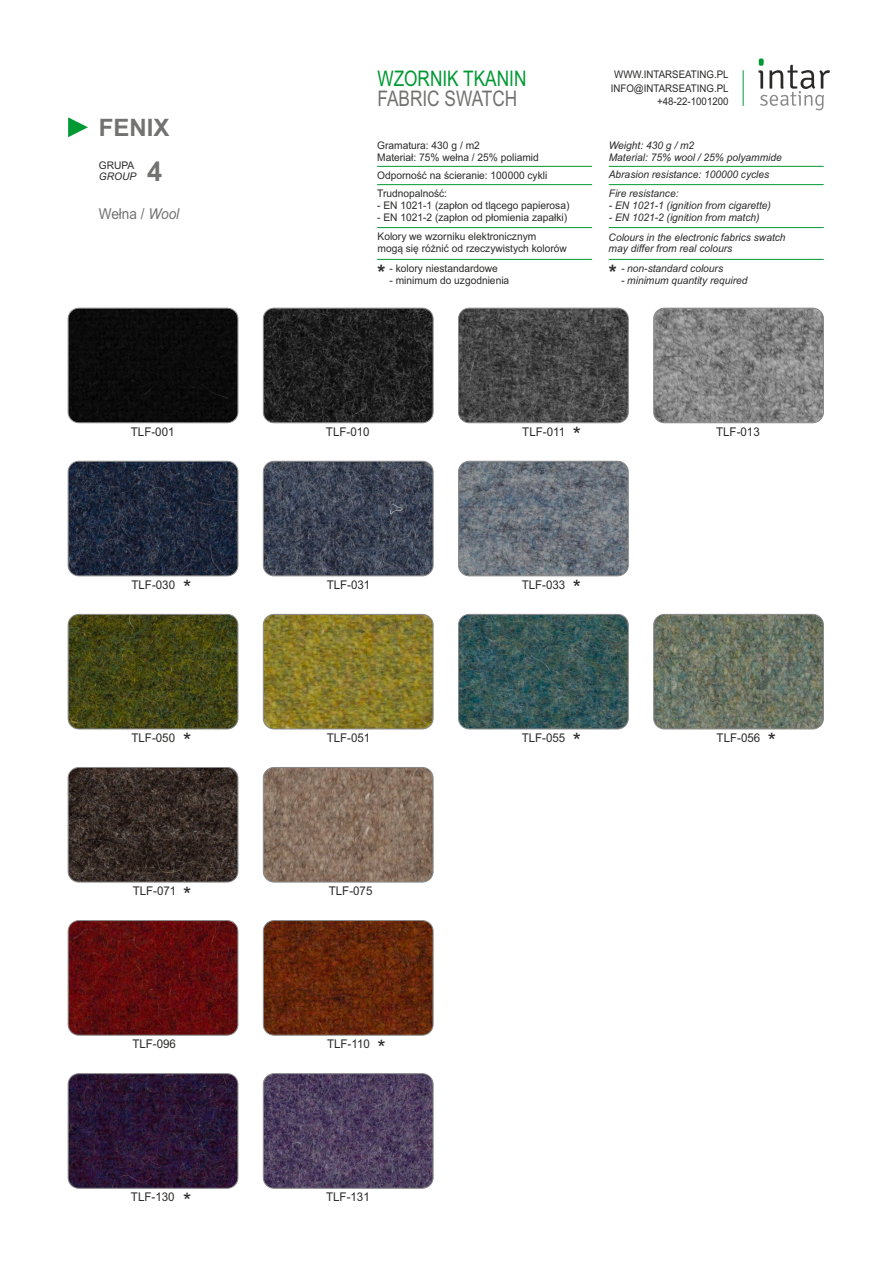
<style>
.page{position:relative;width:893px;height:1263px;background:#fff}
.page>*{position:absolute;margin:0;border:0;box-sizing:border-box;transform-origin:0 0}
.t1{font:700 27.15px "Arial";color:#727271}
.t2{font:700 24px "Arial";color:#727271}
.t3{font:21.45px "Arial";color:#093;scale:.8 1}
.t4{font:21.45px "Arial";color:#727271;scale:.8 1}
.t5{font:21px "Arial";color:#2b2a29}
.t6{font:15px "Arial";color:#727271;scale:.91 1}
.t7{font:12px "Arial";color:#2b2a29;scale:.96 1}
.t8{font:10.5px/11.7px "Arial";color:#2b2a29}
.t9{font:italic 10.5px/11.7px "Arial";color:#2b2a29}
.t10{font:10.5px/13.6px "Arial";color:#2b2a29;text-align:right;scale:.92 1}
.s1{font-style:italic}
.s2{font-weight:700;font-size:21px}
.s3{font-weight:700;font-style:normal;font-size:21px}
</style>
<div class="page">
<img style="left:68px;top:920px;width:170px;height:115px;border-radius:11px">
<div style="left:68px;top:920px;width:170px;height:115px;border:1px solid #898989;border-radius:11px"></div>
<img style="left:68px;top:1074px;width:170px;height:114px;border-radius:11px">
<div style="left:68px;top:1073px;width:170px;height:115px;border:1px solid #898989;border-radius:11px"></div>
<img style="left:263px;top:920px;width:170px;height:115px;border-radius:11px">
<div style="left:263px;top:920px;width:170px;height:115px;border:1px solid #898989;border-radius:11px"></div>
<img style="left:263px;top:1074px;width:170px;height:114px;border-radius:11px">
<div style="left:263px;top:1073px;width:170px;height:115px;border:1px solid #898989;border-radius:11px"></div>
<div style="left:68px;top:308px;width:170px;height:115px;background:#0b0b0b;border-radius:11px"></div>
<div style="left:68px;top:308px;width:170px;height:115px;border:1px solid #898989;border-radius:11px"></div>
<img style="left:263px;top:308px;width:170px;height:115px;border-radius:11px">
<div style="left:263px;top:308px;width:170px;height:115px;border:1px solid #898989;border-radius:11px"></div>
<img style="left:458px;top:308px;width:170px;height:115px;border-radius:11px">
<div style="left:458px;top:308px;width:170px;height:115px;border:1px solid #898989;border-radius:11px"></div>
<img style="left:68px;top:614px;width:170px;height:115px;border-radius:11px">
<div style="left:68px;top:614px;width:170px;height:115px;border:1px solid #898989;border-radius:11px"></div>
<img style="left:263px;top:614px;width:170px;height:115px;border-radius:11px">
<div style="left:263px;top:614px;width:170px;height:115px;border:1px solid #898989;border-radius:11px"></div>
<img style="left:458px;top:614px;width:170px;height:115px;border-radius:11px">
<div style="left:458px;top:614px;width:170px;height:115px;border:1px solid #898989;border-radius:11px"></div>
<img style="left:654px;top:308px;width:169px;height:115px;border-radius:11px">
<div style="left:653px;top:308px;width:171px;height:115px;border:1px solid #898989;border-radius:11px"></div>
<img style="left:68px;top:461px;width:170px;height:115px;border-radius:11px">
<div style="left:68px;top:461px;width:170px;height:115px;border:1px solid #898989;border-radius:11px"></div>
<img style="left:263px;top:461px;width:170px;height:115px;border-radius:11px">
<div style="left:263px;top:461px;width:170px;height:115px;border:1px solid #898989;border-radius:11px"></div>
<img style="left:458px;top:461px;width:170px;height:115px;border-radius:11px">
<div style="left:458px;top:461px;width:170px;height:115px;border:1px solid #898989;border-radius:11px"></div>
<img style="left:654px;top:614px;width:169px;height:115px;border-radius:11px">
<div style="left:653px;top:614px;width:171px;height:115px;border:1px solid #898989;border-radius:11px"></div>
<img style="left:68px;top:767px;width:170px;height:115px;border-radius:11px">
<div style="left:68px;top:767px;width:170px;height:115px;border:1px solid #898989;border-radius:11px"></div>
<img style="left:263px;top:767px;width:170px;height:115px;border-radius:11px">
<div style="left:263px;top:767px;width:170px;height:115px;border:1px solid #898989;border-radius:11px"></div>
<hr style="left:609px;top:166px;width:215px;height:1px;background:#093">
<hr style="left:609px;top:184px;width:215px;height:1px;background:#093">
<hr style="left:609px;top:227px;width:215px;height:1px;background:#093">
<hr style="left:377px;top:166px;width:215px;height:1px;background:#093">
<hr style="left:377px;top:184px;width:215px;height:1px;background:#093">
<hr style="left:377px;top:227px;width:215px;height:1px;background:#093">
<hr style="left:609px;top:259px;width:215px;height:1px;background:#093">
<hr style="left:377px;top:259px;width:215px;height:1px;background:#093">
<svg style="left:68px;top:117px;width:20px;height:20px"></svg>
<hr style="left:743px;top:70px;width:1px;height:36px;background:#093">
<svg style="left:758px;top:58px;width:72px;height:53px"></svg>
<h2 class="t2" style="left:99px;top:118px;width:72px">FENIX</h2>
<p class="t8" style="left:99px;top:160px;width:37px">GRUPA</p>
<p class="t9" style="left:99px;top:172px;width:39px">GROUP</p>
<h1 class="t1" style="left:147px;top:161px;width:17px">4</h1>
<h3 class="t6" style="left:99px;top:208px;width:90px">Wełna / <span class="s1">Wool</span></h3>
<h3 class="t3" style="left:377px;top:70px;width:188px">WZORNIK TKANIN</h3>
<h3 class="t4" style="left:377px;top:90px;width:176px">FABRIC SWATCH</h3>
<p class="t10" style="left:611px;top:68px;width:130px">WWW.INTARSEATING.PL<br>INFO@INTARSEATING.PL +48-22-1001200</p>
<p class="t8" style="left:377px;top:140px;width:163px">Gramatura: 430 g / m2<br>Materiał: 75% wełna / 25% poliamid</p>
<p class="t9" style="left:609px;top:140px;width:175px">Weight: 430 g / m2<br>Material: 75% wool / 25% polyammide</p>
<p class="t8" style="left:377px;top:189px;width:71px">Trudnopalność:</p>
<p class="t8" style="left:377px;top:201px;width:194px">- EN 1021-1 (zapłon od tlącego papierosa)</p>
<p class="t8" style="left:377px;top:212px;width:192px">- EN 1021-2 (zapłon od płomienia zapałki)</p>
<p class="t8" style="left:377px;top:170px;width:172px">Odporność na ścieranie: 100000 cykli</p>
<p class="t9" style="left:609px;top:170px;width:162px">Abrasion resistance: 100000 cycles</p>
<p class="t9" style="left:609px;top:189px;width:71px">Fire resistance:</p>
<p class="t9" style="left:609px;top:201px;width:164px">- EN 1021-1 (ignition from cigarette)</p>
<p class="t9" style="left:609px;top:212px;width:152px">- EN 1021-2 (ignition from match)</p>
<p class="t8" style="left:377px;top:232px;width:191px">Kolory we wzorniku elektronicznym<br>mogą się różnić od rzeczywistych kolorów</p>
<p class="t9" style="left:609px;top:232px;width:178px">Colours in the electronic fabrics swatch may differ from real colours</p>
<p class="t8" style="left:377px;top:263px;width:122px"><span class="s2">*</span> - kolory niestandardowe</p>
<p class="t8" style="left:390px;top:275px;width:121px">- minimum do uzgodnienia</p>
<p class="t9" style="left:609px;top:263px;width:116px"><span class="s3">*</span> - non-standard colours</p>
<p class="t9" style="left:621px;top:275px;width:128px">- minimum quantity required</p>
<p class="t7" style="left:131px;top:427px;width:47px">TLF-001</p>
<p class="t7" style="left:326px;top:427px;width:47px">TLF-010</p>
<p class="t7" style="left:522px;top:427px;width:46px">TLF-011</p>
<h3 class="t5" style="left:573px;top:427px;width:10px">*</h3>
<p class="t7" style="left:716px;top:427px;width:47px">TLF-013</p>
<h3 class="t5" style="left:183px;top:580px;width:10px">*</h3>
<p class="t7" style="left:131px;top:580px;width:47px">TLF-030</p>
<p class="t7" style="left:327px;top:580px;width:47px">TLF-031</p>
<p class="t7" style="left:522px;top:580px;width:47px">TLF-033</p>
<h3 class="t5" style="left:573px;top:580px;width:10px">*</h3>
<h3 class="t5" style="left:183px;top:733px;width:10px">*</h3>
<p class="t7" style="left:131px;top:733px;width:47px">TLF-050</p>
<p class="t7" style="left:327px;top:733px;width:47px">TLF-051</p>
<p class="t7" style="left:522px;top:733px;width:47px">TLF-055</p>
<h3 class="t5" style="left:573px;top:733px;width:10px">*</h3>
<h3 class="t5" style="left:768px;top:733px;width:10px">*</h3>
<p class="t7" style="left:717px;top:733px;width:47px">TLF-056</p>
<h3 class="t5" style="left:183px;top:886px;width:10px">*</h3>
<p class="t7" style="left:133px;top:886px;width:47px">TLF-071</p>
<p class="t7" style="left:329px;top:886px;width:47px">TLF-075</p>
<p class="t7" style="left:132px;top:1039px;width:47px">TLF-096</p>
<p class="t7" style="left:327px;top:1039px;width:46px">TLF-110</p>
<h3 class="t5" style="left:377px;top:1039px;width:10px">*</h3>
<h3 class="t5" style="left:183px;top:1192px;width:10px">*</h3>
<p class="t7" style="left:131px;top:1192px;width:47px">TLF-130</p>
<p class="t7" style="left:326px;top:1192px;width:47px">TLF-131</p>
</div>
